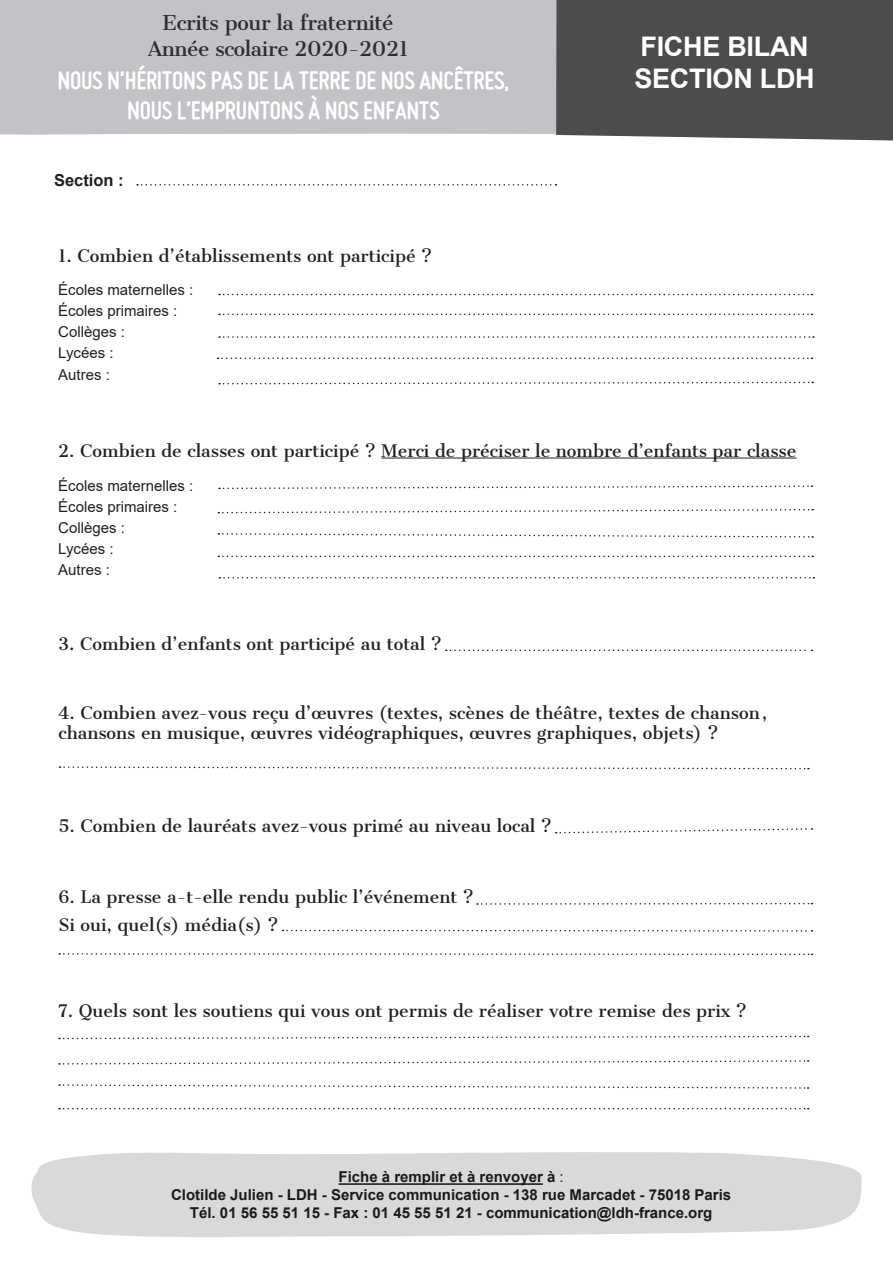
<style>
.page{position:relative;width:893px;height:1263px;background:#fff}
.page>*{position:absolute;margin:0;border:0;box-sizing:border-box;transform-origin:0 0}
.t1{font:700 27px/30px "Miso";letter-spacing:-.01em;color:#fff;text-align:center}
.t2{font:700 27px "Arial";letter-spacing:-.01em;color:#fff}
.t3{font:19.5px "Cantata One";letter-spacing:-.02em;color:#2f2d2e}
.t4{font:16.5px/19.5px "Cantata One";color:#231f20}
.t5{font:700 16.5px "Arial";color:#231f20}
.t6{font:700 15px "Arial";color:#231f20}
.t7{font:15px "Arial";color:#231f20}
.s1{font-weight:400}
</style>
<div class="page">
<svg style="left:219px;top:294px;width:593px;height:1px"></svg>
<svg style="left:219px;top:314px;width:593px;height:1px"></svg>
<svg style="left:219px;top:336px;width:595px;height:2px"></svg>
<svg style="left:218px;top:358px;width:594px;height:1px"></svg>
<svg style="left:219px;top:485px;width:593px;height:5px"></svg>
<svg style="left:218px;top:509px;width:595px;height:5px"></svg>
<svg style="left:218px;top:533px;width:595px;height:5px"></svg>
<svg style="left:218px;top:556px;width:595px;height:1px"></svg>
<svg style="left:446px;top:649px;width:366px;height:2px"></svg>
<svg style="left:556px;top:828px;width:256px;height:6px"></svg>
<svg style="left:477px;top:903px;width:335px;height:2px"></svg>
<svg style="left:283px;top:930px;width:529px;height:2px"></svg>
<svg style="left:59px;top:953px;width:753px;height:2px"></svg>
<svg style="left:219px;top:381px;width:594px;height:4px"></svg>
<svg style="left:219px;top:577px;width:595px;height:1px"></svg>
<svg style="left:60px;top:766px;width:749px;height:4px"></svg>
<svg style="left:59px;top:1035px;width:750px;height:5px"></svg>
<svg style="left:59px;top:1060px;width:750px;height:5px"></svg>
<svg style="left:59px;top:1084px;width:750px;height:5px"></svg>
<svg style="left:59px;top:1108px;width:750px;height:1px"></svg>
<div style="left:0;top:0;width:556px;height:135px;background:#c2c3c6"></div>
<svg style="left:31px;top:1152px;width:830px;height:85px;background:#dadadc"></svg>
<div style="left:556px;top:0;width:337px;height:140px;background:#4b4c4d"></div>
<hr style="left:381px;top:458px;width:415px;height:1px;background:#231f20">
<svg style="left:137px;top:184px;width:419px;height:2px"></svg>
<p class="t3" style="left:163px;top:11px;width:233px">Ecrits pour la fraternité</p>
<p class="t3" style="left:148px;top:36px;width:262px">Année scolaire 2020-2021</p>
<p class="t1" style="left:57px;top:65px;width:453px">NOUS N’HÉRITONS PAS DE LA TERRE DE NOS ANCÊTRES,<br>NOUS L’EMPRUNTONS À NOS ENFANTS</p>
<p class="t5" style="left:54px;top:168px;width:71px">Section :</p>
<p class="t4" style="left:58px;top:246px;width:375px">1. Combien d’établissements ont participé ?</p>
<p class="t7" style="left:58px;top:280px;width:137px">Écoles maternelles :</p>
<p class="t7" style="left:58px;top:301px;width:121px">Écoles primaires :</p>
<p class="t7" style="left:58px;top:322px;width:68px">Collèges :</p>
<p class="t7" style="left:58px;top:343px;width:57px">Lycées :</p>
<p class="t7" style="left:58px;top:364px;width:53px">Autres :</p>
<p class="t2" style="left:640px;top:27px;width:170px">FICHE BILAN</p>
<p class="t2" style="left:634px;top:60px;width:182px">SECTION LDH</p>
<p class="t4" style="left:58px;top:441px;width:740px">2. Combien de classes ont participé ? Merci de préciser le nombre d’enfants par classe</p>
<p class="t7" style="left:58px;top:475px;width:137px">Écoles maternelles :</p>
<p class="t7" style="left:58px;top:496px;width:121px">Écoles primaires :</p>
<p class="t7" style="left:58px;top:517px;width:68px">Collèges :</p>
<p class="t7" style="left:58px;top:538px;width:57px">Lycées :</p>
<p class="t7" style="left:58px;top:559px;width:53px">Autres :</p>
<p class="t4" style="left:58px;top:634px;width:385px">3. Combien d’enfants ont participé au total ?</p>
<p class="t4" style="left:58px;top:704px;width:710px">4. Combien avez-vous reçu d’œuvres (textes, scènes de théâtre, textes de chanson, chansons en musique, œuvres vidéographiques, œuvres graphiques, objets) ?</p>
<p class="t4" style="left:58px;top:816px;width:495px">5. Combien de lauréats avez-vous primé au niveau local ?</p>
<p class="t4" style="left:58px;top:887px;width:417px">6. La presse a-t-elle rendu public l’événement ?</p>
<p class="t4" style="left:58px;top:915px;width:221px">Si oui, quel(s) média(s) ?</p>
<p class="t4" style="left:58px;top:1001px;width:690px">7. Quels sont les soutiens qui vous ont permis de réaliser votre remise des prix ?</p>
<p class="t6" style="left:339px;top:1166px;width:227px">Fiche à remplir et à renvoyer à <span class="s1">:</span></p>
<p class="t6" style="left:171px;top:1184px;width:562px">Clotilde Julien - LDH - Service communication - 138 rue Marcadet - 75018 Paris</p>
<p class="t6" style="left:190px;top:1202px;width:524px">Tél. 01 56 55 51 15 - Fax : 01 45 55 51 21 - communication@ldh-france.org</p>
</div>
